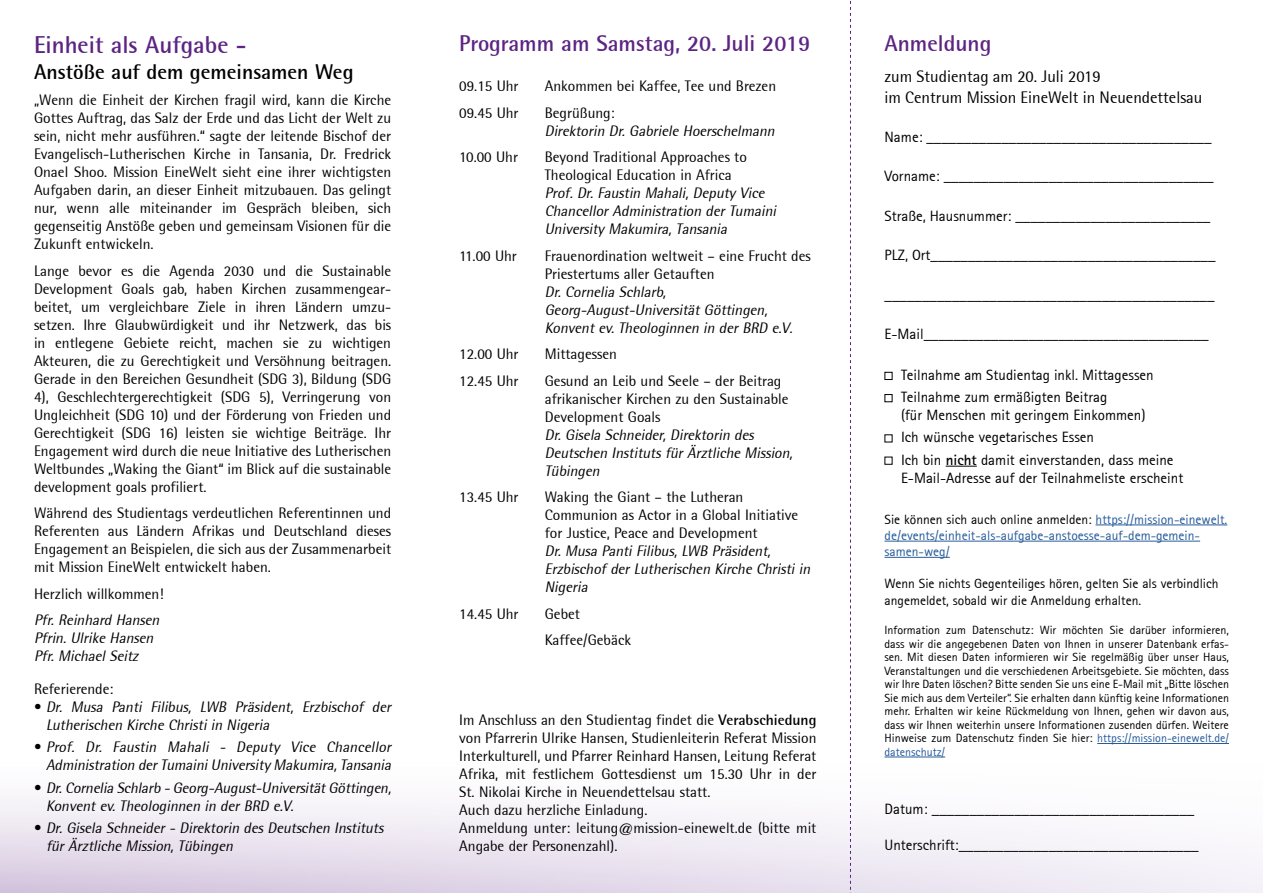
<style>
.page{position:relative;width:1263px;height:893px;background:#fff}
.page>*{position:absolute;margin:0;border:0;box-sizing:border-box;transform-origin:0 0}
.t1{font:700 24px "Rotis Semi Sans";color:#5c2483}
.t2{font:700 22.5px "Rotis Semi Sans";color:#5c2483}
.t3{font:700 21px "Rotis Semi Sans";color:#000}
.t4{font:16.5px/21px "Rotis Semi Sans";color:#000}
.t5{font:15px/18px "Rotis Semi Sans";color:#000}
.t6{font:italic 15px/18px "Rotis Semi Sans";color:#000}
.t7{font:15px/22.2px "Rotis Sans Serif 55";color:#000}
.t8{font:13.5px/16.2px "Rotis Sans Serif 55";color:#275b9b}
.t9{font:13.5px/16.2px "Rotis Sans Serif 55";color:#000}
.t10{font:12px/13.5px "Rotis Sans Serif 55";color:#000;text-align:justify}
.s1{font-style:normal}
.s2{font-family:"Rotis Sans Serif Bold 65"}
.s3{color:#000}
.s4{color:#275b9b}
.s5{font-weight:700}
</style>
<div class="page">
<svg style="left:0;top:800px;width:1263px;height:93px"></svg>
<svg style="left:850px;top:0;width:1px;height:893px"></svg>
<hr style="left:946px;top:466px;width:31px;height:1px;background:#000">
<hr style="left:1095px;top:525px;width:132px;height:1px;background:#275b9b">
<hr style="left:884px;top:541px;width:316px;height:1px;background:#275b9b">
<hr style="left:884px;top:557px;width:66px;height:1px;background:#275b9b">
<hr style="left:1097px;top:743px;width:132px;height:1px;background:#275b9b">
<hr style="left:884px;top:757px;width:61px;height:1px;background:#275b9b">
<div style="left:884px;top:372px;width:8px;height:8px;border:1px solid #000"></div>
<div style="left:884px;top:394px;width:8px;height:8px;border:1px solid #000"></div>
<div style="left:884px;top:457px;width:8px;height:8px;border:1px solid #000"></div>
<h2 class="t2" style="left:459px;top:30px;width:352px">Programm am Samstag, 20. Juli 2019</h2>
<p class="t5" style="left:459px;top:77px;width:61px">09.15 Uhr</p>
<p class="t5" style="left:545px;top:77px;width:233px">Ankommen bei Kaffee, Tee und Brezen</p>
<p class="t5" style="left:459px;top:104px;width:61px">09.45 Uhr</p>
<p class="t5" style="left:545px;top:104px;width:71px">Begrüßung:</p>
<p class="t6" style="left:545px;top:122px;width:234px">Direktorin Dr. Gabriele Hoerschelmann</p>
<p class="t5" style="left:459px;top:148px;width:60px">10.00 Uhr</p>
<p class="t5" style="left:545px;top:148px;width:204px">Beyond Traditional Approaches to<br>Theological Education in Africa</p>
<p class="t6" style="left:545px;top:184px;width:236px">Prof. Dr. Faustin Mahali, Deputy Vice<br>Chancellor Administration der Tumaini<br>University Makumira, Tansania</p>
<p class="t5" style="left:459px;top:247px;width:59px">11.00 Uhr</p>
<p class="t5" style="left:545px;top:247px;width:267px">Frauenordination weltweit – eine Frucht des<br>Priestertums aller Getauften</p>
<p class="t6" style="left:545px;top:283px;width:252px">Dr. Cornelia Schlarb,<br>Georg-August-Universität Göttingen,<br>Konvent ev. Theologinnen in der BRD e.V.</p>
<p class="t5" style="left:459px;top:345px;width:61px">12.00 Uhr</p>
<p class="t5" style="left:545px;top:345px;width:74px">Mittagessen</p>
<p class="t5" style="left:459px;top:372px;width:61px">12.45 Uhr</p>
<p class="t5" style="left:545px;top:372px;width:245px">Gesund an Leib und Seele – der Beitrag afrikanischer Kirchen zu den Sustainable<br>Development Goals</p>
<p class="t6" style="left:545px;top:426px;width:252px">Dr. Gisela Schneider, Direktorin des<br>Deutschen Instituts für Ärztliche Mission,<br>Tübingen</p>
<p class="t5" style="left:459px;top:488px;width:61px">13.45 Uhr</p>
<p class="t5" style="left:545px;top:488px;width:255px">Waking the Giant – the Lutheran<br>Communion as Actor in a Global Initiative for Justice, Peace and Development</p>
<p class="t6" style="left:545px;top:542px;width:270px">Dr. Musa Panti Filibus, LWB Präsident,<br>Erzbischof der Lutherischen Kirche Christi in<br>Nigeria</p>
<p class="t5" style="left:459px;top:605px;width:61px">14.45 Uhr</p>
<p class="t5" style="left:545px;top:600px;width:88px;line-height:26.5px">Gebet<br>Kaffee/Gebäck</p>
<h1 class="t1" style="left:34px;top:30px;width:214px">Einheit als Aufgabe -</h1>
<h2 class="t2" style="left:884px;top:30px;width:108px">Anmeldung</h2>
<h3 class="t3" style="left:34px;top:59px;width:321px">Anstöße auf dem gemeinsamen Weg</h3>
<p class="t5" style="left:34px;top:91px;width:359px;text-align:justify">„Wenn die Einheit der Kirchen fragil wird, kann die Kirche Gottes Auftrag, das Salz der Erde und das Licht der Welt zu sein, nicht mehr ausführen.“ sagte der leitende Bischof der Evangelisch-Lutherischen Kirche in Tansania, Dr. Fredrick Onael Shoo. Mission EineWelt sieht eine ihrer wichtigsten Aufgaben darin, an dieser Einheit mitzubauen. Das gelingt nur, wenn alle miteinander im Gespräch bleiben, sich gegenseitig Anstöße geben und gemeinsam Visionen für die Zukunft entwickeln.</p>
<p class="t5" style="left:34px;top:261px;width:359px;text-align:justify">Lange bevor es die Agenda 2030 und die Sustainable Development Goals gab, haben Kirchen zusammengear&shy;beitet, um vergleichbare Ziele in ihren Ländern umzu&shy;setzen. Ihre Glaubwürdigkeit und ihr Netzwerk, das bis in entlegene Gebiete reicht, machen sie zu wichtigen Akteuren, die zu Gerechtigkeit und Versöhnung beitragen.<br>Gerade in den Bereichen Gesundheit (SDG 3), Bildung (SDG 4), Geschlechtergerechtigkeit (SDG 5), Verringerung von Ungleichheit (SDG 10) und der Förderung von Frieden und Gerechtigkeit (SDG 16) leisten sie wichtige Beiträge. Ihr Engagement wird durch die neue Initiative des Lutherischen Weltbundes „Waking the Giant“ im Blick auf die sustainable development goals profiliert.</p>
<p class="t5" style="left:34px;top:504px;width:359px;text-align:justify">Während des Studientags verdeutlichen Referentinnen und Referenten aus Ländern Afrikas und Deutschland dieses Engagement an Beispielen, die sich aus der Zusammenarbeit mit Mission EineWelt entwickelt haben.</p>
<p class="t5" style="left:34px;top:584px;width:131px">Herzlich willkommen!</p>
<p class="t6" style="left:34px;top:611px;width:130px">Pfr.Reinhard Hansen<br>Pfrin.Ulrike Hansen<br>Pfr.MichaelSeitz</p>
<p class="t5" style="left:34px;top:680px;width:81px">Referierende:</p>
<p class="t6" style="left:46px;top:698px;width:350px;text-indent:-12px"><span class="s1">•</span> Dr. Musa Panti Filibus, LWB Präsident, Erzbischof der<br>Lutherischen Kirche Christi in Nigeria</p>
<p class="t6" style="left:34px;top:738px;width:362px;text-align:right"><span class="s1">•</span> Prof. Dr. Faustin Mahali - Deputy Vice Chancellor<br>Administration derTumainiUniversity Makumira,Tansania</p>
<p class="t6" style="left:46px;top:778px;width:350px;text-indent:-12px"><span class="s1">•</span> Dr.Cornelia Schlarb - Georg-August-UniversitätGöttingen,<br>Konvent ev. Theologinnen in der BRD e.V.</p>
<p class="t6" style="left:46px;top:819px;width:342px;text-indent:-12px"><span class="s1">•</span> Dr. Gisela Schneider - Direktorin des Deutschen Instituts fürÄrztliche Mission,Tübingen</p>
<p class="t4" style="left:884px;top:66px;width:319px">zum Studientag am 20. Juli 2019<br>im Centrum Mission EineWelt in Neuendettelsau</p>
<p class="t7" style="left:884px;top:126px;width:328px">Name: ______________________________________</p>
<p class="t7" style="left:884px;top:165px;width:331px">Vorname: ____________________________________</p>
<p class="t7" style="left:884px;top:205px;width:327px">Straße, Hausnummer: __________________________</p>
<p class="t7" style="left:884px;top:244px;width:333px">PLZ, Ort______________________________________</p>
<p class="t7" style="left:884px;top:284px;width:331px">____________________________________________</p>
<p class="t7" style="left:884px;top:323px;width:326px">E-Mail______________________________________</p>
<p class="t7" style="left:901px;top:364px;width:254px">Teilnahme am Studientag inkl. Mittagessen<br>Teilnahme zum ermäßigten Beitrag</p>
<p class="t7" style="left:901px;top:404px;width:274px">(für Menschen mit geringem Einkommen)<br>Ich wünsche vegetarisches Essen<br>Ich bin <span class="s2">nicht</span> damit einverstanden, dass meine</p>
<p class="t7" style="left:901px;top:466px;width:284px">E-Mail-Adresse auf der Teilnahmeliste erscheint</p>
<p class="t8" style="left:884px;top:511px;width:344px"><span class="s3">Sie können sich auch online anmelden:</span> https://mission-einewelt. de/events/einheit-als-aufgabe-anstoesse-auf-dem-gemein&shy;samen-weg/</p>
<p class="t9" style="left:884px;top:576px;width:336px">Wenn Sie nichts Gegenteiliges hören, gelten Sie als verbindlich angemeldet, sobald wir die Anmeldung erhalten.</p>
<p class="t10" style="left:884px;top:623px;width:346px">Information zum Datenschutz: Wir möchten Sie darüber informieren, dass wir die angegebenen Daten von Ihnen in unserer Datenbank erfas&shy;sen. Mit diesen Daten informieren wir Sie regelmäßig über unser Haus, Veranstaltungen und die verschiedenen Arbeitsgebiete. Sie möchten, dass wir Ihre Daten löschen? Bitte senden Sie uns eine E-Mail mit „Bitte löschen Sie mich aus dem Verteiler“. Sie erhalten dann künftig keine Informationen mehr. Erhalten wir keine Rückmeldung von Ihnen, gehen wir davon aus, dass wir Ihnen weiterhin unsere Informationen zusenden dürfen. Weitere Hinweise zum Datenschutz finden Sie hier: <span class="s4">https://mission-einewelt.de/ datenschutz/</span></p>
<p class="t5" style="left:459px;top:711px;width:359px">Im Anschluss an den Studientag findet die <span class="s5">Verabschiedung </span>von Pfarrerin Ulrike Hansen, Studienleiterin Referat Mission Interkulturell, und Pfarrer Reinhard Hansen, Leitung Referat Afrika, mit festlichem Gottesdienst um 15.30 Uhr in der St. Nikolai Kirche in Neuendettelsau statt.<br>Auch dazu herzliche Einladung.<br>Anmeldung unter: leitung@mission-einewelt.de (bitte mit Angabe der Personenzahl).</p>
<p class="t7" style="left:884px;top:797px;width:311px">Datum: ___________________________________</p>
<p class="t7" style="left:884px;top:833px;width:316px">Unterschrift:________________________________</p>
</div>
